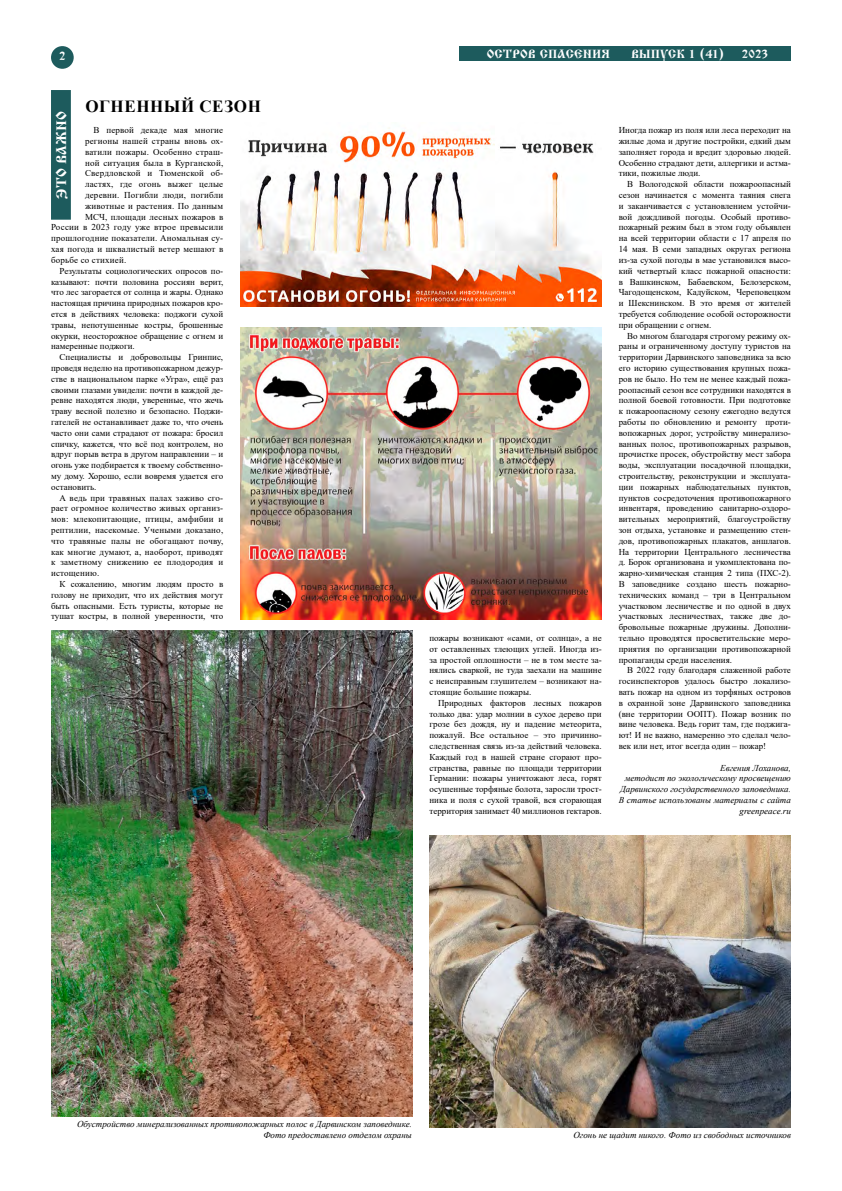
<style>
.page{position:relative;width:842px;height:1191px;background:#fff}
.page>*{position:absolute;margin:0;border:0;box-sizing:border-box;transform-origin:0 0}
.t1{font:700 17px "Times New Roman";letter-spacing:.035em;color:#000}
.t2{font:14px "Izhitsa";color:#fff}
.t3{font:12px "Izhitsa";color:#fff}
.t4{font:9px/10.8px "Times New Roman";color:#000;text-align:justify}
.t5{font:9px "Times New Roman";letter-spacing:.02em;color:#000}
.t6{font:italic 9px/10.8px "Times New Roman";color:#000;text-align:right}
</style>
<div class="page">
<div style="left:51px;top:46px;width:23px;height:23px;background:#1d5b5d;border-radius:50%"></div>
<div style="left:459px;top:46px;width:332px;height:15px;background:#1d5b5d"></div>
<div style="left:53px;top:91px;width:16px;height:127px;background:#1d5b5d"></div>
<div style="left:51px;top:90px;width:20px;height:130px;border:3px solid #1d5b5d"></div>
<img style="left:240px;top:128px;width:362px;height:178px">
<img style="left:240px;top:328px;width:362px;height:291px">
<img style="left:429px;top:835px;width:362px;height:292px">
<img style="left:51px;top:630px;width:361px;height:486px">
<h3 class="t3" style="left:59px;top:49px;width:8px">2</h3>
<h3 class="t3" style="left:487px;top:47px;width:125px">ОСТРОВ СПАСЕНИЯ</h3>
<h3 class="t3" style="left:631px;top:47px;width:95px">ВЫПУСК 1 (41)</h3>
<h3 class="t3" style="left:742px;top:47px;width:28px">2023</h3>
<h1 class="t1" style="left:85px;top:94px;width:177px">ОГНЕННЫЙ СЕЗОН</h1>
<h2 class="t2" style="left:53px;top:198px;width:89px;rotate:-90deg">ЭТО ВАЖНО</h2>
<p class="t5" style="left:94px;top:124px;width:131px">В первой декаде мая многие</p>
<p class="t5" style="left:85px;top:135px;width:140px">регионы нашей страны вновь ох-</p>
<p class="t5" style="left:85px;top:145px;width:140px">ватили пожары. Особенно страш-</p>
<p class="t5" style="left:85px;top:156px;width:140px">ной ситуация была в Курганской,</p>
<p class="t5" style="left:85px;top:167px;width:140px">Свердловской и Тюменской об-</p>
<p class="t5" style="left:85px;top:178px;width:140px">ластях, где огонь выжег целые</p>
<p class="t5" style="left:85px;top:189px;width:140px">деревни. Погибли люди, погибли</p>
<p class="t5" style="left:85px;top:199px;width:140px">животные и растения. По данным</p>
<p class="t5" style="left:85px;top:210px;width:140px">МСЧ, площади лесных пожаров в</p>
<p class="t5" style="left:51px;top:221px;width:174px">России в 2023 году уже втрое превысили</p>
<p class="t5" style="left:51px;top:232px;width:174px">прошлогодние показатели. Аномальная су-</p>
<p class="t5" style="left:51px;top:243px;width:174px">хая погода и шквалистый ветер мешают в</p>
<p class="t5" style="left:51px;top:253px;width:77px">борьбе со стихией.</p>
<p class="t4" style="left:60px;top:265px;width:165px">Результаты социологических опросов по-</p>
<p class="t4" style="left:51px;top:276px;width:174px">казывают: почти половина россиян верит,</p>
<p class="t4" style="left:51px;top:287px;width:174px">что лес загорается от солнца и жары. Однако</p>
<p class="t4" style="left:51px;top:297px;width:174px">настоящая причина природных пожаров кро-</p>
<p class="t4" style="left:51px;top:308px;width:174px">ется в действиях человека: поджоги сухой</p>
<p class="t4" style="left:51px;top:319px;width:174px">травы, непотушенные костры, брошенные</p>
<p class="t4" style="left:51px;top:330px;width:174px">окурки, неосторожное обращение с огнем и</p>
<p class="t4" style="left:51px;top:341px;width:85px">намеренные поджоги.</p>
<p class="t4" style="left:60px;top:351px;width:165px">Специалисты и добровольцы Гринпис,</p>
<p class="t4" style="left:51px;top:362px;width:174px">проведя неделю на противопожарном дежур-</p>
<p class="t4" style="left:51px;top:373px;width:174px">стве в национальном парке «Угра», ещё раз</p>
<p class="t4" style="left:51px;top:384px;width:174px">своими глазами увидели: почти в каждой де-</p>
<p class="t4" style="left:51px;top:395px;width:174px">ревне находятся люди, уверенные, что жечь</p>
<p class="t4" style="left:51px;top:405px;width:174px">траву весной полезно и безопасно. Поджи-</p>
<p class="t4" style="left:51px;top:416px;width:174px">гателей не останавливает даже то, что очень</p>
<p class="t4" style="left:51px;top:427px;width:174px">часто они сами страдают от пожара: бросил</p>
<p class="t4" style="left:51px;top:438px;width:174px">спичку, кажется, что всё под контролем, но</p>
<p class="t4" style="left:51px;top:449px;width:174px">вдруг порыв ветра в другом направлении – и</p>
<p class="t4" style="left:51px;top:459px;width:174px">огонь уже подбирается к твоему собственно-</p>
<p class="t4" style="left:51px;top:470px;width:174px">му дому. Хорошо, если вовремя удается его</p>
<p class="t4" style="left:51px;top:481px;width:47px">остановить.</p>
<p class="t5" style="left:60px;top:491px;width:165px">А ведь при травяных палах заживо сго-</p>
<p class="t5" style="left:51px;top:502px;width:174px">рает огромное количество живых организ-</p>
<p class="t5" style="left:51px;top:513px;width:174px">мов: млекопитающие, птицы, амфибии и</p>
<p class="t5" style="left:51px;top:523px;width:174px">рептилии, насекомые. Учеными доказано,</p>
<p class="t5" style="left:51px;top:534px;width:174px">что травяные палы не обогащают почву,</p>
<p class="t5" style="left:51px;top:545px;width:174px">как многие думают, а, наоборот, приводят</p>
<p class="t5" style="left:51px;top:556px;width:174px">к заметному снижению ее плодородия и</p>
<p class="t5" style="left:51px;top:567px;width:50px">истощению.</p>
<p class="t4" style="left:60px;top:578px;width:165px">К сожалению, многим людям просто в</p>
<p class="t4" style="left:51px;top:589px;width:174px">голову не приходит, что их действия могут</p>
<p class="t4" style="left:51px;top:600px;width:174px">быть опасными. Есть туристы, которые не</p>
<p class="t4" style="left:51px;top:611px;width:174px">тушат костры, в полной уверенности, что</p>
<p class="t4" style="left:619px;top:125px;width:174px">Иногда пожар из поля или леса переходит на жилые дома и другие постройки, едкий дым заполняет города и вредит здоровью людей.<br>Особенно страдают дети, аллергики и астма&shy;тики, пожилые люди.</p>
<p class="t4" style="left:619px;top:179px;width:174px;text-indent:9px">В Вологодской области пожароопасный сезон начинается с момента таяния снега и заканчивается с установлением устойчи&shy;вой дождливой погоды. Особый противо&shy;пожарный режим был в этом году объявлен на всей территории области с 17 апреля по 14 мая. В семи западных округах региона из-за сухой погоды в мае установился высо&shy;кий четвертый класс пожарной опасности: в Вашкинском, Бабаевском, Белозерском, Чагодощенском, Кадуйском, Череповецком и Шекснинском. В это время от жителей требуется соблюдение особой осторожности при обращении с огнем.</p>
<p class="t4" style="left:619px;top:330px;width:174px;text-indent:9px">Во многом благодаря строгому режиму ох&shy;раны и ограниченному доступу туристов на территории Дарвинского заповедника за всю его историю существования крупных пожа&shy;ров не было. Но тем не менее каждый пожа&shy;роопасный сезон все сотрудники находятся в полной боевой готовности. При подготовке к пожароопасному сезону ежегодно ведутся работы по обновлению и ремонту проти&shy;вопожарных дорог, устройству минерализо&shy;ванных полос, противопожарных разрывов, прочистке просек, обустройству мест забора воды, эксплуатации посадочной площадки, строительству, реконструкции и эксплуата&shy;ции пожарных наблюдательных пунктов, пунктов сосредоточения противопожарного инвентаря, проведению санитарно-оздоро&shy;вительных мероприятий, благоустройству зон отдыха, установке и размещению стен&shy;дов, противопожарных плакатов, аншлагов.<br>На территории Центрального лесничества д. Борок организована и укомплектована по&shy;жарно-химическая станция 2 типа (ПХС-2).<br>В заповеднике создано шесть пожарно&shy;технических команд – три в Центральном участковом лесничестве и по одной в двух участковых лесничествах, также две до&shy;бровольные пожарные дружины. Дополни&shy;тельно проводятся просветительские меро&shy;приятия по организации противопожарной пропаганды среди населения.</p>
<p class="t4" style="left:619px;top:665px;width:174px;text-indent:9px">В 2022 году благодаря слаженной работе госинспекторов удалось быстро локализо&shy;вать пожар на одном из торфяных островов в охранной зоне Дарвинского заповедника (вне территории ООПТ). Пожар возник по вине человека. Ведь горит там, где поджига&shy;ют! И не важно, намеренно это сделал чело&shy;век или нет, итог всегда один – пожар!</p>
<p class="t6" style="left:619px;top:762px;width:174px">Евгения Лоханова,<br>методист по экологическому просвещению<br>Дарвинского государственного заповедника.<br>В статье использованы материалы с сайта greenpeace.ru</p>
<p class="t4" style="left:429px;top:632px;width:174px">пожары возникают «сами, от солнца», а не от оставленных тлеющих углей. Иногда из&shy;за простой оплошности – не в том месте за&shy;нялись сваркой, не туда заехали на машине с неисправным глушителем – возникают на&shy;стоящие большие пожары.</p>
<p class="t4" style="left:429px;top:697px;width:174px;text-indent:9px">Природных факторов лесных пожаров только два: удар молнии в сухое дерево при грозе без дождя, ну и падение метеорита, пожалуй. Все остальное – это причинно&shy;следственная связь из-за действий человека.<br>Каждый год в нашей стране сгорают про&shy;странства, равные по площади территории Германии: пожары уничтожают леса, горят осушенные торфяные болота, заросли трост&shy;ника и поля с сухой травой, вся сгорающая территория занимает 40 миллионов гектаров.</p>
<p class="t6" style="left:77px;top:1118px;width:336px">Обустройство минерализованных противопожарных полос в Дарвинском заповеднике.<br>Фото предоставлено отделом охраны</p>
<p class="t6" style="left:573px;top:1129px;width:219px">Огонь не щадит никого. Фото из свободных источников</p>
</div>
